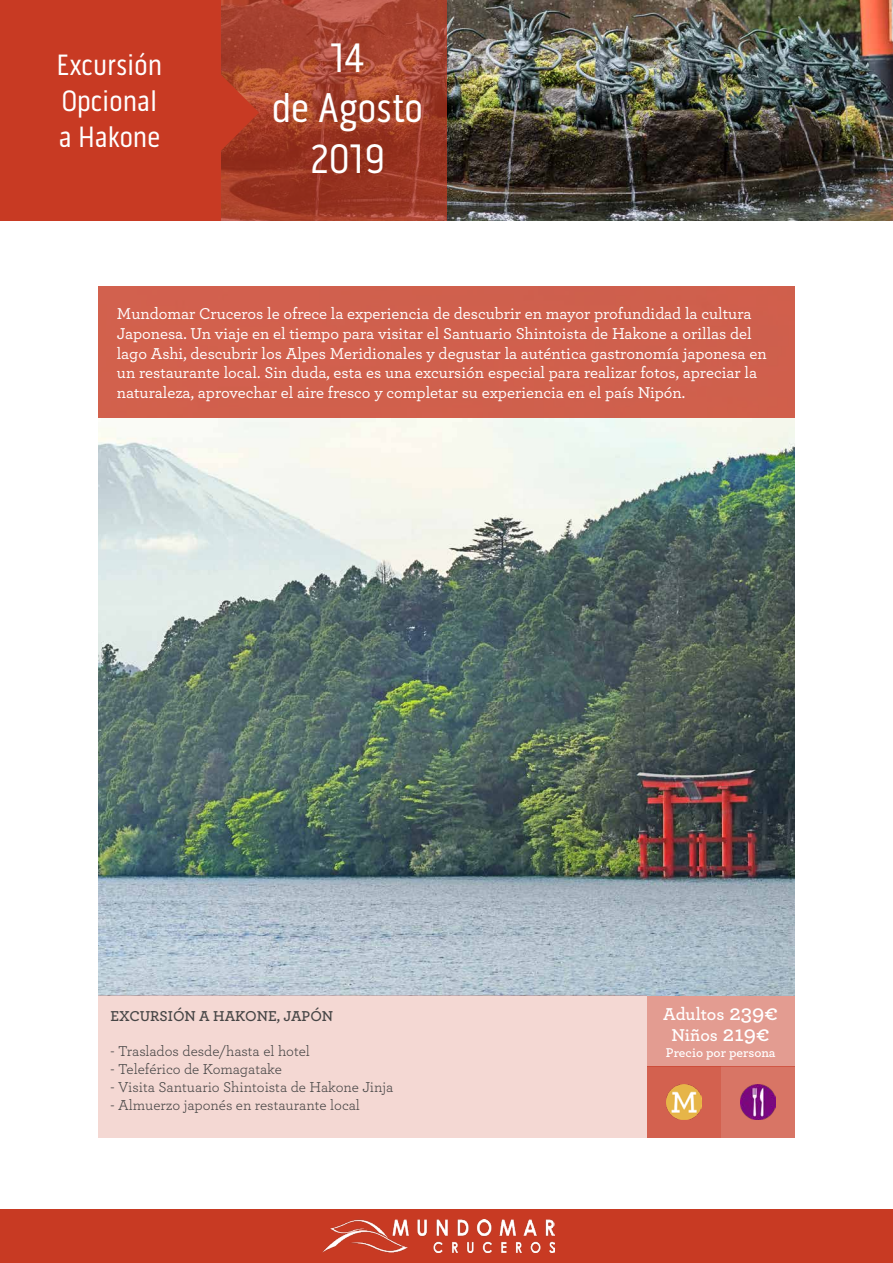
<style>
.page{position:relative;width:893px;height:1263px;background:#fff}
.page>*{position:absolute;margin:0;border:0;box-sizing:border-box;transform-origin:0 0}
.t1{font:42px/50.4px "Pill Gothic 300 mg";color:#fff;text-align:center}
.t2{font:30px/36px "Pill Gothic 300 mg";color:#fff}
.t3{font:600 18px/21px "Archer";color:#fff;text-align:center}
.t4{font:500 16.5px/19.8px "Archer";color:#fff}
.t5{font:15px "Archer";color:#464545}
.t6{font:600 15px "Archer";color:#464545}
.t7{font:600 13.35px "Archer";color:#fff}
.s1{font-size:22.5px}
</style>
<div class="page">
<img style="left:446px;top:0;width:447px;height:220px">
<svg style="left:221px;top:0;width:225px;height:220px;background:#a33f2b"></svg>
<div style="left:0;top:1209px;width:893px;height:54px;background:#c83a23"></div>
<img style="left:323px;top:1219px;width:231px;height:33px">
<div style="left:0;top:0;width:221px;height:220px;background:#c83a23"></div>
<svg style="left:221px;top:74px;width:38px;height:77px;background:#b94026"></svg>
<div style="left:647px;top:995px;width:148px;height:71px;background:#e39c91"></div>
<div style="left:647px;top:1066px;width:74px;height:72px;background:#d3614f"></div>
<div style="left:721px;top:1066px;width:74px;height:72px;background:#d87565"></div>
<img style="left:666px;top:1084px;width:35px;height:36px">
<img style="left:98px;top:418px;width:697px;height:577px">
<div style="left:98px;top:995px;width:549px;height:143px;background:#f4d8d3"></div>
<img style="left:740px;top:1085px;width:35px;height:35px">
<div style="left:98px;top:287px;width:697px;height:131px;background:#d0604d"></div>
<h2 class="t2" style="left:57px;top:47px;width:107px">Excursión<br>Opcional a Hakone</h2>
<h1 class="t1" style="left:272px;top:32px;width:153px">14<br>de Agosto<br>2019</h1>
<p class="t4" style="left:117px;top:303px;width:651px">Mundomar Cruceros le ofrece la experiencia de descubrir en mayor profundidad la cultura Japonesa. Un viaje en el tiempo para visitar el Santuario Shintoista de Hakone a orillas del lago Ashi, descubrir los Alpes Meridionales y degustar la auténtica gastronomía japonesa en un restaurante local. Sin duda, esta es una excursión especial para realizar fotos, apreciar la naturaleza, aprovechar el aire fresco y completar su experiencia en el país Nipón.</p>
<p class="t6" style="left:111px;top:1005px;width:224px">EXCURSIÓN A HAKONE, JAPÓN</p>
<p class="t5" style="left:111px;top:1040px;width:201px">- Traslados desde/hasta el hotel</p>
<p class="t5" style="left:111px;top:1058px;width:173px">- Teleférico de Komagatake</p>
<p class="t5" style="left:111px;top:1076px;width:284px">- Visita Santuario Shintoista de Hakone Jinja</p>
<p class="t5" style="left:111px;top:1094px;width:251px">- Almuerzo japonés en restaurante local</p>
<p class="t3" style="left:663px;top:1002px;width:117px">Adultos <span class="s1">239€<br></span>Niños <span class="s1">219€</span></p>
<p class="t7" style="left:666px;top:1043px;width:111px">Precio por persona</p>
</div>
